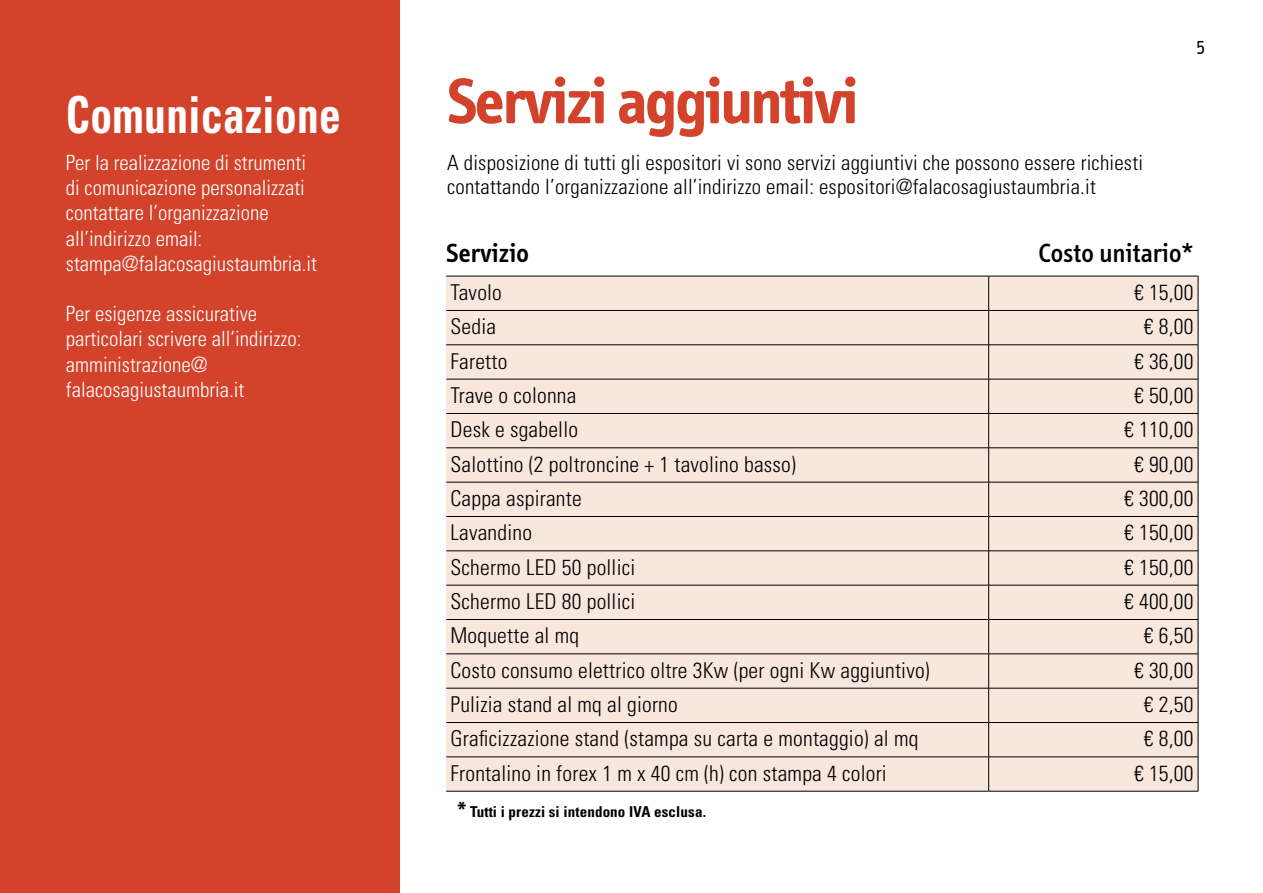
<style>
.page{position:relative;width:1263px;height:893px;background:#fff}
.page>*{position:absolute;margin:0;border:0;box-sizing:border-box;transform-origin:0 0}
.t1{font:700 66px "Info";letter-spacing:-.02em;color:#d3422a}
.t2{font:700 condensed 51px "Univers LT Std";letter-spacing:.01em;color:#fff;scale:.85 1}
.t3{font:500 27px "Info";letter-spacing:.01em;color:#000}
.t4{font:600 27px "Info";letter-spacing:.01em;color:#000}
.t5{font:300 condensed 21.75px "Univers LT Std";letter-spacing:.01em;color:#000}
.t6{font:300 condensed 21px/25.2px "Univers LT Std";color:#fff}
.t7{font:300 condensed 21px/24px "Univers LT Std";letter-spacing:.01em;color:#000}
.t8{font:19.5px "Info";color:#000}
.t9{font:700 condensed 15px "Univers LT Std";letter-spacing:.01em;color:#000}
.s1{font-size:21px}
</style>
<div class="page">
<div style="left:0;top:0;width:400px;height:893px;background:#d3422a"></div>
<div style="left:446px;top:277px;width:752px;height:514px;background:#f8e7dd"></div>
<hr style="left:446px;top:276px;width:543px;height:1px;background:#000">
<hr style="left:989px;top:276px;width:209px;height:1px;background:#000">
<hr style="left:446px;top:551px;width:542px;height:1px;background:#000">
<hr style="left:446px;top:585px;width:542px;height:1px;background:#000">
<hr style="left:446px;top:619px;width:542px;height:1px;background:#000">
<hr style="left:446px;top:654px;width:542px;height:1px;background:#000">
<hr style="left:446px;top:688px;width:542px;height:1px;background:#000">
<hr style="left:446px;top:722px;width:542px;height:1px;background:#000">
<hr style="left:446px;top:757px;width:542px;height:1px;background:#000">
<hr style="left:446px;top:791px;width:542px;height:1px;background:#000">
<hr style="left:989px;top:551px;width:209px;height:1px;background:#000">
<hr style="left:988px;top:276px;width:1px;height:34px;background:#000">
<hr style="left:1198px;top:276px;width:1px;height:34px;background:#000">
<hr style="left:446px;top:310px;width:543px;height:1px;background:#000">
<hr style="left:989px;top:310px;width:209px;height:1px;background:#000">
<hr style="left:988px;top:311px;width:1px;height:34px;background:#000">
<hr style="left:1198px;top:311px;width:1px;height:34px;background:#000">
<hr style="left:446px;top:345px;width:543px;height:1px;background:#000">
<hr style="left:989px;top:345px;width:209px;height:1px;background:#000">
<hr style="left:988px;top:345px;width:1px;height:34px;background:#000">
<hr style="left:1198px;top:345px;width:1px;height:34px;background:#000">
<hr style="left:446px;top:379px;width:543px;height:1px;background:#000">
<hr style="left:989px;top:379px;width:209px;height:1px;background:#000">
<hr style="left:988px;top:379px;width:1px;height:34px;background:#000">
<hr style="left:1198px;top:379px;width:1px;height:34px;background:#000">
<hr style="left:446px;top:413px;width:543px;height:1px;background:#000">
<hr style="left:989px;top:413px;width:209px;height:1px;background:#000">
<hr style="left:988px;top:414px;width:1px;height:34px;background:#000">
<hr style="left:1198px;top:414px;width:1px;height:34px;background:#000">
<hr style="left:446px;top:448px;width:543px;height:1px;background:#000">
<hr style="left:989px;top:448px;width:209px;height:1px;background:#000">
<hr style="left:988px;top:448px;width:1px;height:34px;background:#000">
<hr style="left:1198px;top:448px;width:1px;height:34px;background:#000">
<hr style="left:446px;top:482px;width:543px;height:1px;background:#000">
<hr style="left:989px;top:482px;width:209px;height:1px;background:#000">
<hr style="left:988px;top:482px;width:1px;height:34px;background:#000">
<hr style="left:1198px;top:482px;width:1px;height:34px;background:#000">
<hr style="left:446px;top:516px;width:543px;height:1px;background:#000">
<hr style="left:989px;top:516px;width:209px;height:1px;background:#000">
<hr style="left:988px;top:517px;width:1px;height:34px;background:#000">
<hr style="left:1198px;top:517px;width:1px;height:34px;background:#000">
<hr style="left:988px;top:551px;width:1px;height:34px;background:#000">
<hr style="left:1198px;top:551px;width:1px;height:34px;background:#000">
<hr style="left:988px;top:585px;width:210px;height:1px;background:#000">
<hr style="left:988px;top:585px;width:1px;height:34px;background:#000">
<hr style="left:1198px;top:585px;width:1px;height:34px;background:#000">
<hr style="left:988px;top:619px;width:210px;height:1px;background:#000">
<hr style="left:988px;top:620px;width:1px;height:34px;background:#000">
<hr style="left:1198px;top:620px;width:1px;height:34px;background:#000">
<hr style="left:988px;top:654px;width:210px;height:1px;background:#000">
<hr style="left:988px;top:654px;width:1px;height:34px;background:#000">
<hr style="left:1198px;top:654px;width:1px;height:34px;background:#000">
<hr style="left:988px;top:688px;width:210px;height:1px;background:#000">
<hr style="left:988px;top:688px;width:1px;height:34px;background:#000">
<hr style="left:1198px;top:688px;width:1px;height:34px;background:#000">
<hr style="left:988px;top:722px;width:210px;height:1px;background:#000">
<hr style="left:988px;top:723px;width:1px;height:34px;background:#000">
<hr style="left:1198px;top:723px;width:1px;height:34px;background:#000">
<hr style="left:988px;top:757px;width:210px;height:1px;background:#000">
<hr style="left:988px;top:757px;width:1px;height:34px;background:#000">
<hr style="left:1198px;top:757px;width:1px;height:34px;background:#000">
<hr style="left:988px;top:791px;width:210px;height:1px;background:#000">
<h2 class="t2" style="left:66px;top:83px;width:325px">Comunicazione</h2>
<p class="t6" style="left:66px;top:150px;width:253px">Per la realizzazione di strumenti di comunicazione personalizzati contattare l’organizzazione all’indirizzo email: stampa@falacosagiustaumbria.it</p>
<p class="t6" style="left:66px;top:301px;width:237px">Per esigenze assicurative particolari scrivere all’indirizzo: amministrazione@ falacosagiustaumbria.it</p>
<h1 class="t1" style="left:447px;top:64px;width:412px">Servizi aggiuntivi</h1>
<p class="t7" style="left:447px;top:150px;width:697px">A disposizione di tutti gli espositori vi sono servizi aggiuntivi che possono essere richiesti contattando l’organizzazione all’indirizzo email: espositori@falacosagiustaumbria.it</p>
<p class="t8" style="left:1196px;top:37px;width:10px">5</p>
<p class="t4" style="left:446px;top:237px;width:84px">Servizio</p>
<p class="t3" style="left:1038px;top:238px;width:156px">Costo unitario*</p>
<p class="t5" style="left:450px;top:279px;width:53px">Tavolo</p>
<p class="t5" style="left:1134px;top:279px;width:61px">€ 15,00</p>
<p class="t5" style="left:450px;top:314px;width:47px">Sedia</p>
<p class="t5" style="left:1144px;top:314px;width:51px">€ 8,00</p>
<p class="t5" style="left:450px;top:348px;width:58px">Faretto</p>
<p class="t5" style="left:1134px;top:348px;width:61px">€ 36,00</p>
<p class="t5" style="left:450px;top:382px;width:127px">Trave o colonna</p>
<p class="t5" style="left:1134px;top:382px;width:61px">€ 50,00</p>
<p class="t5" style="left:450px;top:417px;width:129px">Desk e sgabello</p>
<p class="t5" style="left:1124px;top:417px;width:71px">€ 110,00</p>
<p class="t5" style="left:450px;top:451px;width:347px">Salottino (2 poltroncine + 1 tavolino basso)</p>
<p class="t5" style="left:1134px;top:451px;width:61px">€ 90,00</p>
<p class="t5" style="left:450px;top:485px;width:133px">Cappa aspirante</p>
<p class="t5" style="left:1124px;top:485px;width:71px">€ 300,00</p>
<p class="t5" style="left:450px;top:520px;width:83px">Lavandino</p>
<p class="t5" style="left:1124px;top:520px;width:71px">€ 150,00</p>
<p class="t5" style="left:450px;top:554px;width:186px">Schermo LED 50 pollici</p>
<p class="t5" style="left:1124px;top:554px;width:71px">€ 150,00</p>
<p class="t5" style="left:450px;top:588px;width:186px">Schermo LED 80 pollici</p>
<p class="t5" style="left:1124px;top:588px;width:71px">€ 400,00</p>
<p class="t5" style="left:450px;top:623px;width:130px">Moquette al mq</p>
<p class="t5" style="left:1144px;top:623px;width:51px">€ 6,50</p>
<p class="t5" style="left:450px;top:657px;width:481px">Costo consumo elettrico oltre 3Kw (per ogni Kw aggiuntivo)</p>
<p class="t5" style="left:1134px;top:657px;width:61px">€ 30,00</p>
<p class="t5" style="left:450px;top:691px;width:229px">Pulizia stand al mq al giorno</p>
<p class="t5" style="left:1144px;top:691px;width:51px">€ 2,50</p>
<p class="t5" style="left:450px;top:725px;width:469px">Graficizzazione stand (stampa su carta e montaggio) al mq</p>
<p class="t5" style="left:1144px;top:725px;width:51px">€ 8,00</p>
<p class="t5" style="left:450px;top:760px;width:438px">Frontalino in forex 1 m x 40 cm (h) con stampa 4 colori</p>
<p class="t5" style="left:1134px;top:760px;width:61px">€ 15,00</p>
<p class="t9" style="left:457px;top:802px;width:250px"><span class="s1">*</span> Tutti i prezzi si intendono IVA esclusa.</p>
</div>
